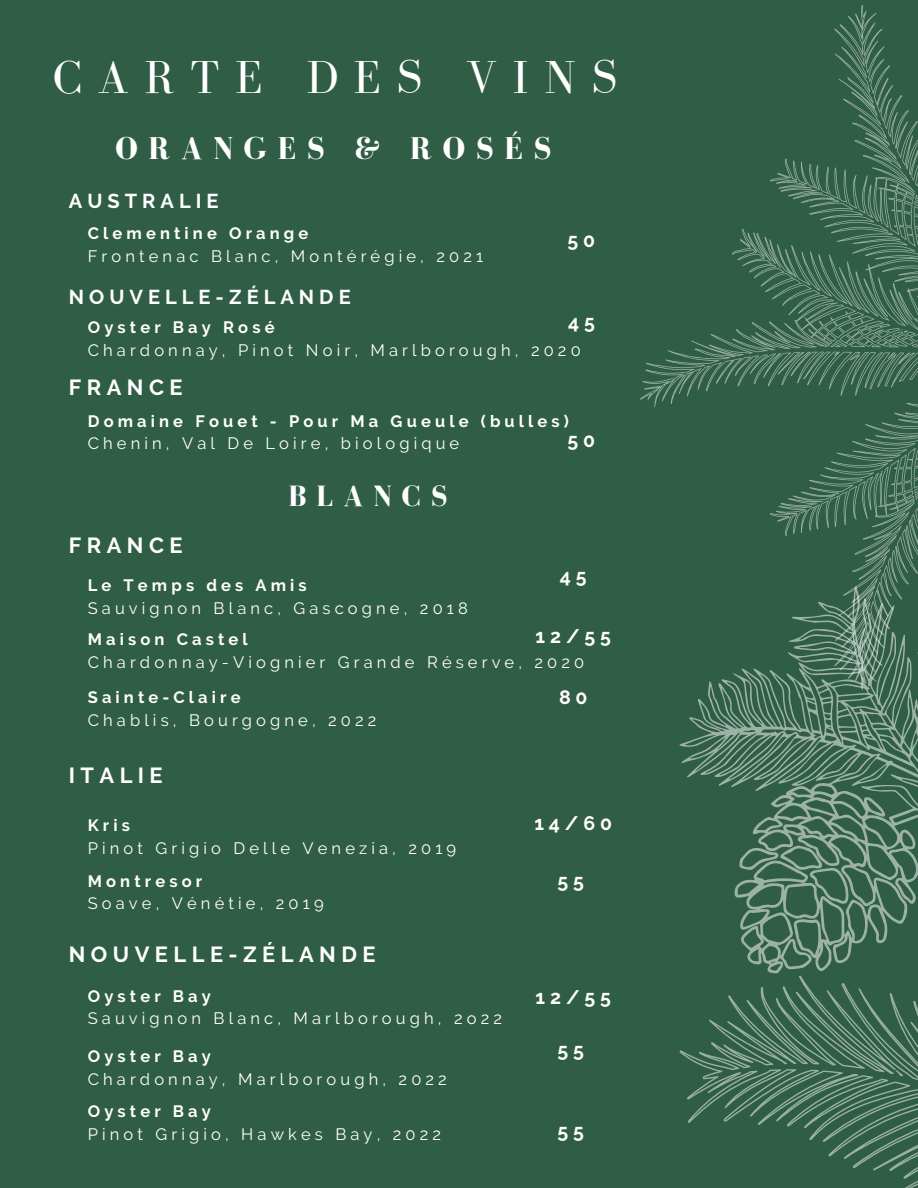
<style>
.page{position:relative;width:918px;height:1188px;background:#305d45}
.page>*{position:absolute;margin:0;border:0;box-sizing:border-box;transform-origin:0 0}
.t1{font:47.55px "Bodoni FLF";letter-spacing:.33em;color:#fff}
.t2{font:700 32.4px "Bodoni FLF";letter-spacing:.33em;color:#fff}
.t3{font:700 30.15px "Bodoni FLF";letter-spacing:.33em;color:#fff}
.t4{font:700 21.9px "Raleway";letter-spacing:.25em;color:#fff}
.t5{font:700 20.1px "Raleway";letter-spacing:.25em;color:#fff}
.t6{font:700 19.5px "Raleway";letter-spacing:.25em;color:#fff}
.t7{font:16.5px "Raleway";letter-spacing:.25em;color:#fff}
.t8{font:700 16.5px "Raleway";letter-spacing:.25em;color:#fff}
</style>
<div class="page">
<svg style="left:679px;top:690px;width:239px;height:226px"></svg>
<svg style="left:737px;top:838px;width:123px;height:71px"></svg>
<svg style="left:679px;top:916px;width:239px;height:272px"></svg>
<svg style="left:896px;top:1069px;width:7px;height:9px"></svg>
<svg style="left:640px;top:5px;width:278px;height:685px"></svg>
<svg style="left:896px;top:188px;width:22px;height:65px"></svg>
<p class="t1" style="left:53px;top:52px;width:566px">CARTE DES VINS</p>
<h1 class="t2" style="left:115px;top:131px;width:438px">ORANGES &amp; ROSÉS</h1>
<h4 class="t5" style="left:69px;top:189px;width:151px">AUSTRALIE</h4>
<p class="t8" style="left:88px;top:224px;width:222px">Clementine Orange</p>
<p class="t7" style="left:88px;top:247px;width:397px">Frontenac Blanc, Montérégie, 2021</p>
<p class="t6" style="left:568px;top:229px;width:29px">50</p>
<p class="t5" style="left:69px;top:285px;width:283px">NOUVELLE-ZÉLANDE</p>
<h4 class="t8" style="left:88px;top:318px;width:188px">Oyster Bay Rosé</h4>
<p class="t7" style="left:88px;top:340px;width:495px">Chardonnay, Pinot Noir, Marlborough, 2020</p>
<p class="t6" style="left:568px;top:311px;width:28px">45</p>
<p class="t4" style="left:69px;top:374px;width:115px">FRANCE</p>
<p class="t8" style="left:88px;top:411px;width:483px">Domaine Fouet - Pour Ma Gueule (bulles)</p>
<h5 class="t7" style="left:88px;top:434px;width:373px">Chenin, Val De Loire, biologique</h5>
<p class="t6" style="left:568px;top:429px;width:29px">50</p>
<p class="t4" style="left:69px;top:532px;width:115px">FRANCE</p>
<p class="t3" style="left:288px;top:479px;width:161px">BLANCS</p>
<h4 class="t8" style="left:88px;top:576px;width:221px">Le Temps des Amis</h4>
<h5 class="t7" style="left:88px;top:599px;width:382px">Sauvignon Blanc, Gascogne, 2018</h5>
<p class="t6" style="left:560px;top:565px;width:28px">45</p>
<p class="t6" style="left:536px;top:625px;width:77px">12/55</p>
<h4 class="t8" style="left:88px;top:630px;width:161px">Maison Castel</h4>
<p class="t7" style="left:88px;top:653px;width:498px">Chardonnay-Viognier Grande Réserve, 2020</p>
<p class="t8" style="left:88px;top:688px;width:154px">Sainte-Claire</p>
<h4 class="t7" style="left:88px;top:710px;width:290px">Chablis, Bourgogne, 2022</h4>
<p class="t4" style="left:69px;top:763px;width:95px">ITALIE</p>
<p class="t8" style="left:88px;top:816px;width:44px">Kris</p>
<h3 class="t7" style="left:88px;top:838px;width:370px">Pinot Grigio Delle Venezia, 2019</h3>
<p class="t8" style="left:88px;top:871px;width:116px">Montresor</p>
<p class="t7" style="left:88px;top:894px;width:237px">Soave, Vénétie, 2019</p>
<p class="t4" style="left:69px;top:941px;width:308px">NOUVELLE-ZÉLANDE</p>
<h4 class="t8" style="left:88px;top:986px;width:125px">Oyster Bay</h4>
<p class="t7" style="left:88px;top:1009px;width:416px">Sauvignon Blanc, Marlborough, 2o22</p>
<p class="t8" style="left:88px;top:1047px;width:125px">Oyster Bay</p>
<p class="t7" style="left:88px;top:1069px;width:361px">Chardonnay, Marlborough, 2022</p>
<p class="t8" style="left:88px;top:1102px;width:125px">Oyster Bay</p>
<p class="t7" style="left:88px;top:1125px;width:355px">Pinot Grigio, Hawkes Bay, 2022</p>
<p class="t6" style="left:559px;top:686px;width:30px">80</p>
<p class="t6" style="left:534px;top:812px;width:79px">14/60</p>
<p class="t6" style="left:557px;top:870px;width:28px">55</p>
<p class="t6" style="left:536px;top:985px;width:77px">12/55</p>
<h5 class="t6" style="left:557px;top:1039px;width:28px">55</h5>
<p class="t6" style="left:557px;top:1119px;width:28px">55</p>
</div>
